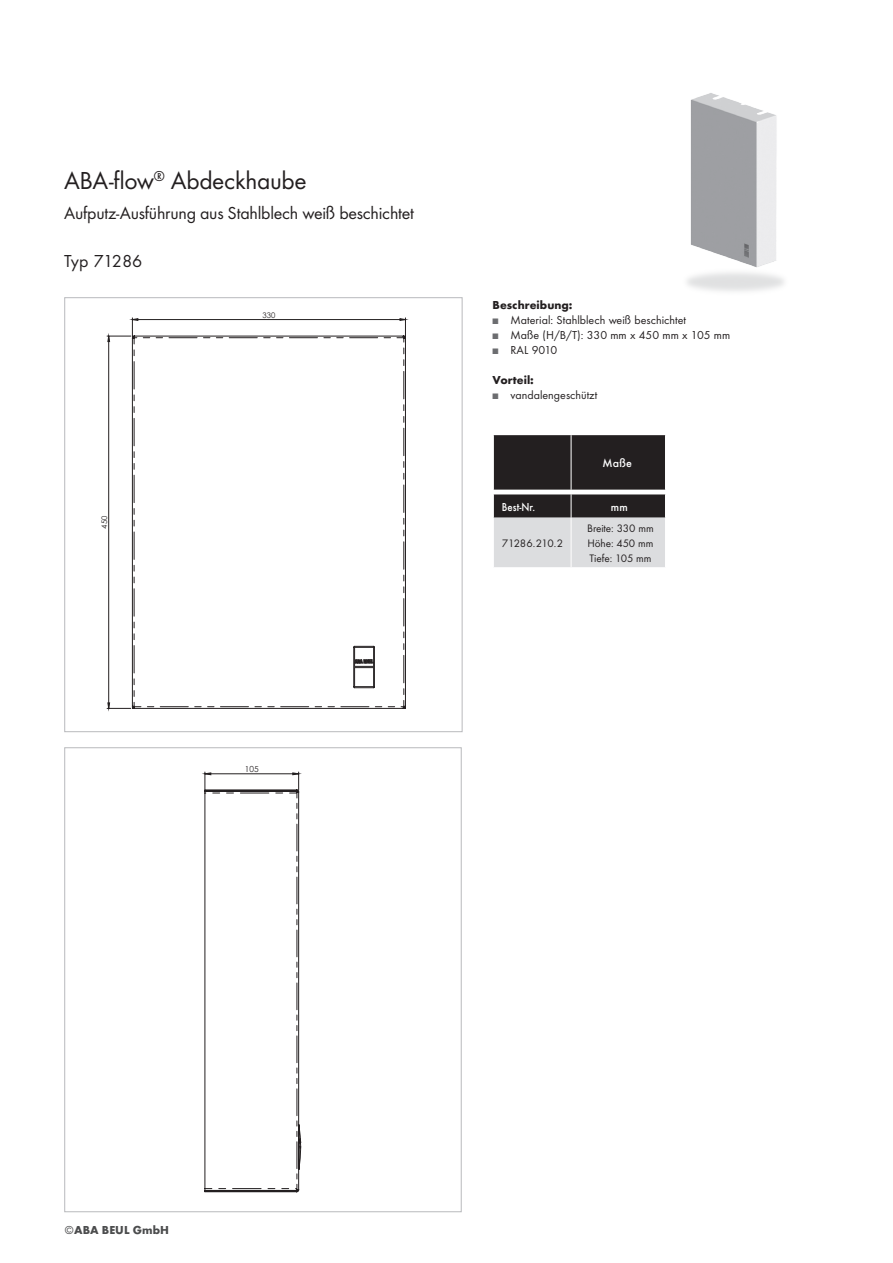
<style>
.page{position:relative;width:893px;height:1263px;background:#fff}
.page>*{position:absolute;margin:0;border:0;box-sizing:border-box;transform-origin:0 0}
.t1{font:25.5px "Futura T";letter-spacing:-.015em;color:#231f20}
.t2{font:18px "Futura T";letter-spacing:-.015em;color:#231f20}
.t3{font:12px "Futura T";color:#231f20}
.t4{font:700 12px "Futura T";color:#231f20}
.t5{font:700 12px "Futura T";letter-spacing:.005em;color:#4b4c4d}
.t6{font:500 12px "Futura T";letter-spacing:.005em;color:#fff;scale:.9 1}
.t7{font:500 12px "Futura T";letter-spacing:.005em;color:#fff}
.t8{font:11.25px/15.1px "Futura T";letter-spacing:-.01em;color:#231f20;text-align:justify}
.t9{font:11.25px "Futura T";letter-spacing:-.03em;color:#231f20}
.t10{font:8.4px "Century Gothic";color:#231f20}
.t11{font:7.65px "Century Gothic";color:#231f20}
.s1{color:#6c6d70}
.s2{font-weight:400}
</style>
<div class="page">
<div style="left:64px;top:297px;width:399px;height:435px;background:#fff;border:1px solid #bcbdc0"></div>
<div style="left:64px;top:747px;width:398px;height:465px;background:#fff;border:1px solid #bcbdc0"></div>
<img style="left:690px;top:93px;width:87px;height:174px">
<svg style="left:107px;top:318px;width:299px;height:391px"></svg>
<svg style="left:204px;top:772px;width:98px;height:421px"></svg>
<svg style="left:493px;top:435px;width:173px;height:132px;background:#727172"></svg>
<hr style="left:493px;top:518px;width:1px;height:49px;background:#fff">
<h1 class="t1" style="left:64px;top:166px;width:244px">ABA-flow<sup>®</sup> Abdeckhaube</h1>
<h2 class="t2" style="left:64px;top:203px;width:351px">Aufputz-Ausführung aus Stahlblech weiß beschichtet</h2>
<h2 class="t2" style="left:64px;top:251px;width:80px">Typ 71286</h2>
<p class="t11" style="left:100px;top:529px;width:14px;rotate:-90deg">450</p>
<p class="t11" style="left:263px;top:310px;width:14px">330</p>
<p class="t4" style="left:493px;top:298px;width:81px">Beschreibung:</p>
<p class="t3" style="left:493px;top:313px;width:195px"><span class="s1">■</span> Material: Stahlblech weiß beschichtet</p>
<p class="t3" style="left:493px;top:328px;width:239px"><span class="s1">■</span> Maße (H/B/T): 330 mm x 450 mm x 105 mm</p>
<p class="t3" style="left:493px;top:343px;width:66px"><span class="s1">■</span> RAL 9010</p>
<p class="t4" style="left:493px;top:373px;width:43px">Vorteil:</p>
<p class="t3" style="left:493px;top:388px;width:106px"><span class="s1">■</span> vandalengeschützt</p>
<p class="t7" style="left:602px;top:456px;width:31px">Maße</p>
<p class="t6" style="left:502px;top:500px;width:39px">Best-Nr.</p>
<p class="t7" style="left:611px;top:500px;width:18px">mm</p>
<p class="t9" style="left:502px;top:536px;width:63px">71286.210.2</p>
<p class="t8" style="left:587px;top:520px;width:68px">Breite: 330 mm Höhe: 450 mm Tiefe: 105 mm</p>
<p class="t10" style="left:245px;top:764px;width:15px">105</p>
<p class="t5" style="left:65px;top:1223px;width:106px"><span class="s2">©</span>ABA BEUL GmbH</p>
</div>
